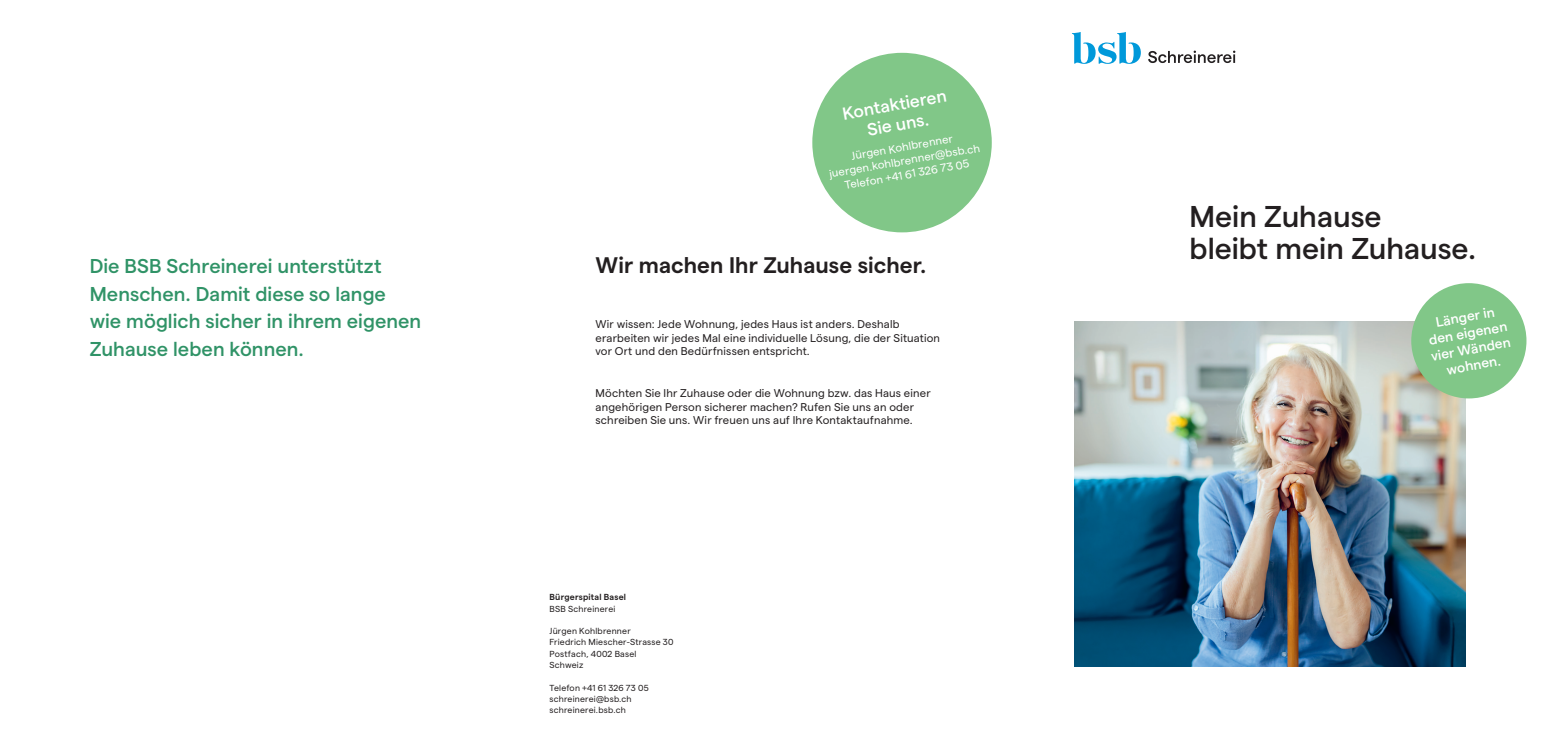
<style>
.page{position:relative;width:1567px;height:745px;background:#fff}
.page>*{position:absolute;margin:0;border:0;box-sizing:border-box;transform-origin:0 0}
.t1{font:500 30px/32.5px "Matter";color:#231f20}
.t2{font:600 22.5px "Matter";color:#231f20}
.t3{font:500 20px/27.5px "Matter";color:#309367}
.t4{font:500 17.5px/20px "Matter";color:#fff;text-align:center}
.t5{font:500 13.75px/16.2px "Matter";color:#fff;text-align:center}
.t6{font:11.25px/13.8px "Matter";letter-spacing:.015em;color:#231f20}
.t7{font:11.25px/13.8px "Matter";color:#fff;text-align:center}
.t8{font:8.75px/11.2px "Matter";letter-spacing:.025em;color:#231f20}
.t9{font:600 8.75px "Matter";letter-spacing:.025em;color:#231f20}
</style>
<div class="page">
<svg style="left:1072px;top:32px;width:68px;height:32px"></svg>
<svg style="left:1148px;top:51px;width:87px;height:12px"></svg>
<img style="left:1074px;top:321px;width:391px;height:345px">
<div style="left:1410px;top:283px;width:116px;height:115px;background:#81c788;border-radius:50%"></div>
<div style="left:812px;top:53px;width:179px;height:179px;background:#81c788;border-radius:50%"></div>
<h3 class="t4" style="left:840px;top:102px;width:107px;rotate:-10deg">Kontaktieren<br>Sie uns.</h3>
<p class="t7" style="left:825px;top:153px;width:154px;rotate:-10deg">Jürgen Kohlbrenner juergen.kohlbrenner@bsb.ch<br>Telefon +41 61 326 73 05</p>
<h3 class="t3" style="left:90px;top:250px;width:333px">Die BSB Schreinerei unterstützt<br>Menschen. Damit diese so lange wie möglich sicher in ihrem eigenen<br>Zuhause leben können.</h3>
<h2 class="t2" style="left:595px;top:248px;width:332px">Wir machen Ihr Zuhause sicher.</h2>
<p class="t6" style="left:595px;top:316px;width:346px">Wir wissen: Jede Wohnung, jedes Haus ist anders. Deshalb erarbeiten wir jedes Mal eine individuelle Lösung, die der Situation vor Ort und den Bedürfnissen entspricht.</p>
<p class="t6" style="left:595px;top:385px;width:336px">Möchten Sie Ihr Zuhause oder die Wohnung bzw. das Haus einer angehörigen Person sicherer machen? Rufen Sie uns an oder schreiben Sie uns. Wir freuen uns auf Ihre Kontaktaufnahme.</p>
<p class="t9" style="left:549px;top:590px;width:78px">Bürgerspital Basel</p>
<p class="t8" style="left:549px;top:602px;width:67px">BSB Schreinerei</p>
<p class="t8" style="left:549px;top:624px;width:126px">Jürgen Kohlbrenner<br>Friedrich Miescher-Strasse 30<br>Postfach, 4002 Basel<br>Schweiz</p>
<p class="t8" style="left:549px;top:680px;width:101px">Telefon +41 61 326 73 05 schreinerei@bsb.ch schreinerei.bsb.ch</p>
<h1 class="t1" style="left:1189px;top:197px;width:288px">Mein Zuhause<br>bleibt mein Zuhause.</h1>
<p class="t5" style="left:1423px;top:314px;width:82px;rotate:-10deg">Länger in den eigenen vier Wänden wohnen.</p>
</div>
